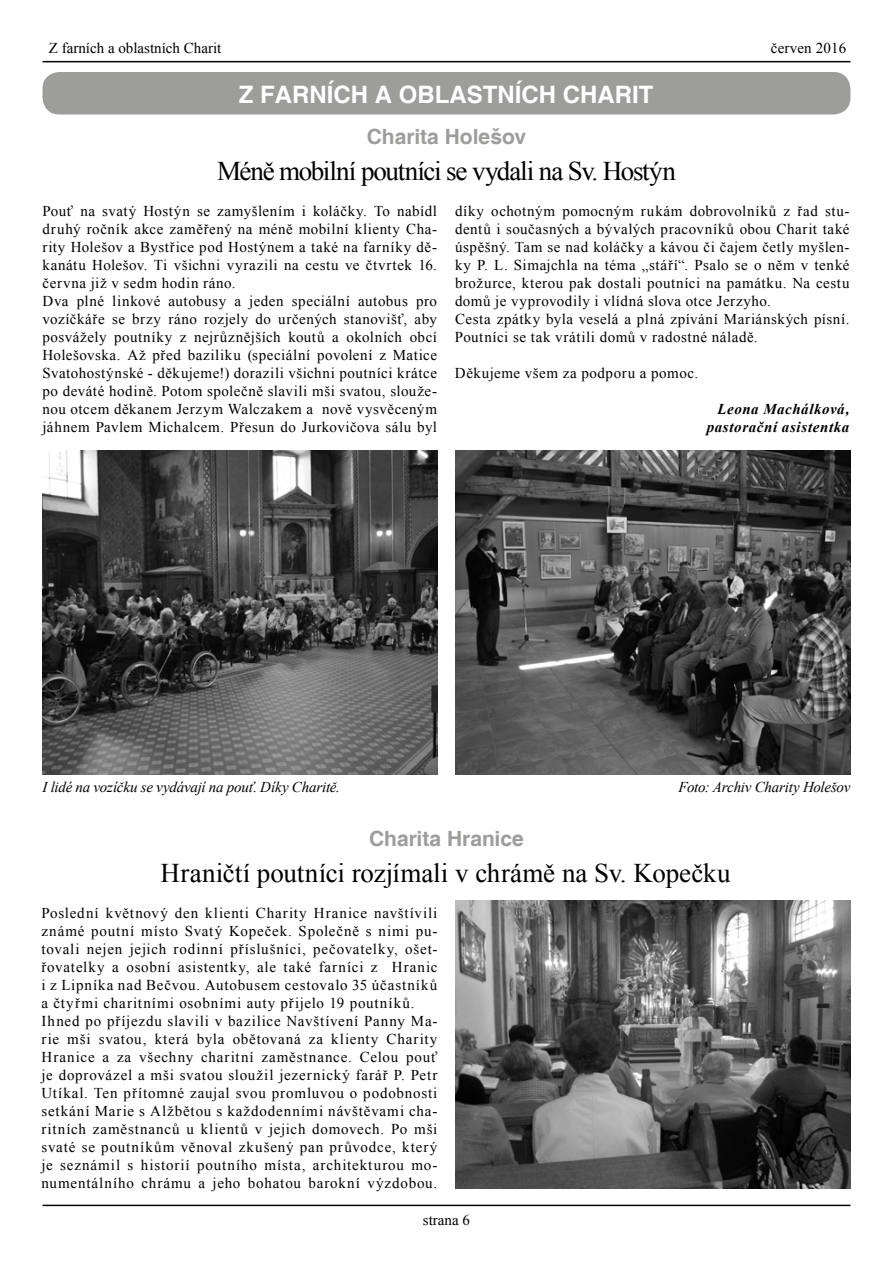
<style>
.page{position:relative;width:893px;height:1263px;background:#fff}
.page>*{position:absolute;margin:0;border:0;box-sizing:border-box;transform-origin:0 0}
.t1{font:27px "Times New Roman";letter-spacing:-.015em;color:#000}
.t2{font:27px "Times New Roman";letter-spacing:-.045em;color:#000}
.t3{font:700 24px "Helvetica";color:#fff}
.t4{font:700 21px "Helvetica";color:#9d9d9c}
.t5{font:15px/18px "Times New Roman";letter-spacing:.045em;color:#000}
.t6{font:italic 15px "Times New Roman";letter-spacing:-.015em;color:#000}
.t7{font:italic 700 15px/18px "Times New Roman";letter-spacing:.04em;color:#000;text-align:right}
.t8{font:15px "Times New Roman";color:#000}
.t9{font:15px "Times New Roman";letter-spacing:.01em;color:#000}
</style>
<div class="page">
<hr style="left:43px;top:1205px;width:807px;height:1px;background:#000">
<hr style="left:43px;top:61px;width:807px;height:1px;background:#000">
<img style="left:455px;top:900px;width:395px;height:288px">
<div style="left:43px;top:72px;width:807px;height:43px;background:#9d9d9c;border-radius:17px"></div>
<img style="left:43px;top:450px;width:394px;height:324px">
<img style="left:455px;top:450px;width:395px;height:324px">
<p class="t8" style="left:49px;top:37px;width:174px">Z farních a oblastních Charit</p>
<h2 class="t3" style="left:239px;top:80px;width:416px">Z FARNÍCH A OBLASTNÍCH CHARIT</h2>
<h3 class="t4" style="left:367px;top:124px;width:161px">Charita Holešov</h3>
<h1 class="t2" style="left:217px;top:152px;width:460px">Méně mobilní poutníci se vydali na Sv. Hostýn</h1>
<p class="t9" style="left:771px;top:37px;width:77px">červen 2016</p>
<p class="t5" style="left:42px;top:202px;width:396px">Pouť na svatý Hostýn se zamyšlením i koláčky. To nabídl druhý ročník akce zaměřený na méně mobilní klienty Cha&shy;rity Holešov a Bystřice pod Hostýnem a také na farníky dě&shy;kanátu Holešov. Ti všichni vyrazili na cestu ve čtvrtek 16. června již v sedm hodin ráno.<br>Dva plné linkové autobusy a jeden speciální autobus pro vozíčkáře se brzy ráno rozjely do určených stanovišť, aby posvážely poutníky z nejrůznějších koutů a okolních obcí Holešovska. Až před baziliku (speciální povolení z Matice Svatohostýnské - děkujeme!) dorazili všichni poutníci krátce po deváté hodině. Potom společně slavili mši svatou, slouže&shy;nou otcem děkanem Jerzym Walczakem a nově vysvěceným jáhnem Pavlem Michalcem. Přesun do Jurkovičova sálu byl</p>
<p class="t5" style="left:455px;top:202px;width:396px">díky ochotným pomocným rukám dobrovolníků z řad stu&shy;dentů i současných a bývalých pracovníků obou Charit také úspěšný. Tam se nad koláčky a kávou či čajem četly myšlen&shy;ky P. L. Simajchla na téma „stáří“. Psalo se o něm v tenké brožurce, kterou pak dostali poutníci na památku. Na cestu domů je vyprovodily i vlídná slova otce Jerzyho.<br>Cesta zpátky byla veselá a plná zpívání Mariánských písní.<br>Poutníci se tak vrátili domů v radostné náladě.</p>
<p class="t5" style="left:455px;top:364px;width:245px">Děkujeme všem za podporu a pomoc.</p>
<p class="t7" style="left:707px;top:400px;width:144px">Leona Machálková, pastorační asistentka</p>
<p class="t6" style="left:43px;top:777px;width:299px">I lidé na vozíčku se vydávají na pouť. Díky Charitě.</p>
<p class="t6" style="left:679px;top:777px;width:173px">Foto: Archiv Charity Holešov</p>
<h3 class="t4" style="left:369px;top:826px;width:156px">Charita Hranice</h3>
<h1 class="t1" style="left:161px;top:854px;width:571px">Hraničtí poutníci rozjímali v chrámě na Sv. Kopečku</h1>
<p class="t5" style="left:41px;top:904px;width:398px">Poslední květnový den klienti Charity Hranice navštívili známé poutní místo Svatý Kopeček. Společně s nimi pu&shy;tovali nejen jejich rodinní příslušníci, pečovatelky, ošet&shy;řovatelky a osobní asistentky, ale také farníci z Hranic i z Lipníka nad Bečvou. Autobusem cestovalo 35 účastníků a čtyřmi charitními osobními auty přijelo 19 poutníků.<br>Ihned po příjezdu slavili v bazilice Navštívení Panny Ma&shy;rie mši svatou, která byla obětovaná za klienty Charity Hranice a za všechny charitní zaměstnance. Celou pouť je doprovázel a mši svatou sloužil jezernický farář P. Petr Utíkal. Ten přítomné zaujal svou promluvou o podobnosti setkání Marie s Alžbětou s každodenními návštěvami cha&shy;ritních zaměstnanců u klientů v jejich domovech. Po mši svaté se poutníkům věnoval zkušený pan průvodce, který je seznámil s historií poutního místa, architekturou mo&shy;numentálního chrámu a jeho bohatou barokní výzdobou.</p>
<p class="t5" style="left:423px;top:1210px;width:49px">strana 6</p>
</div>
